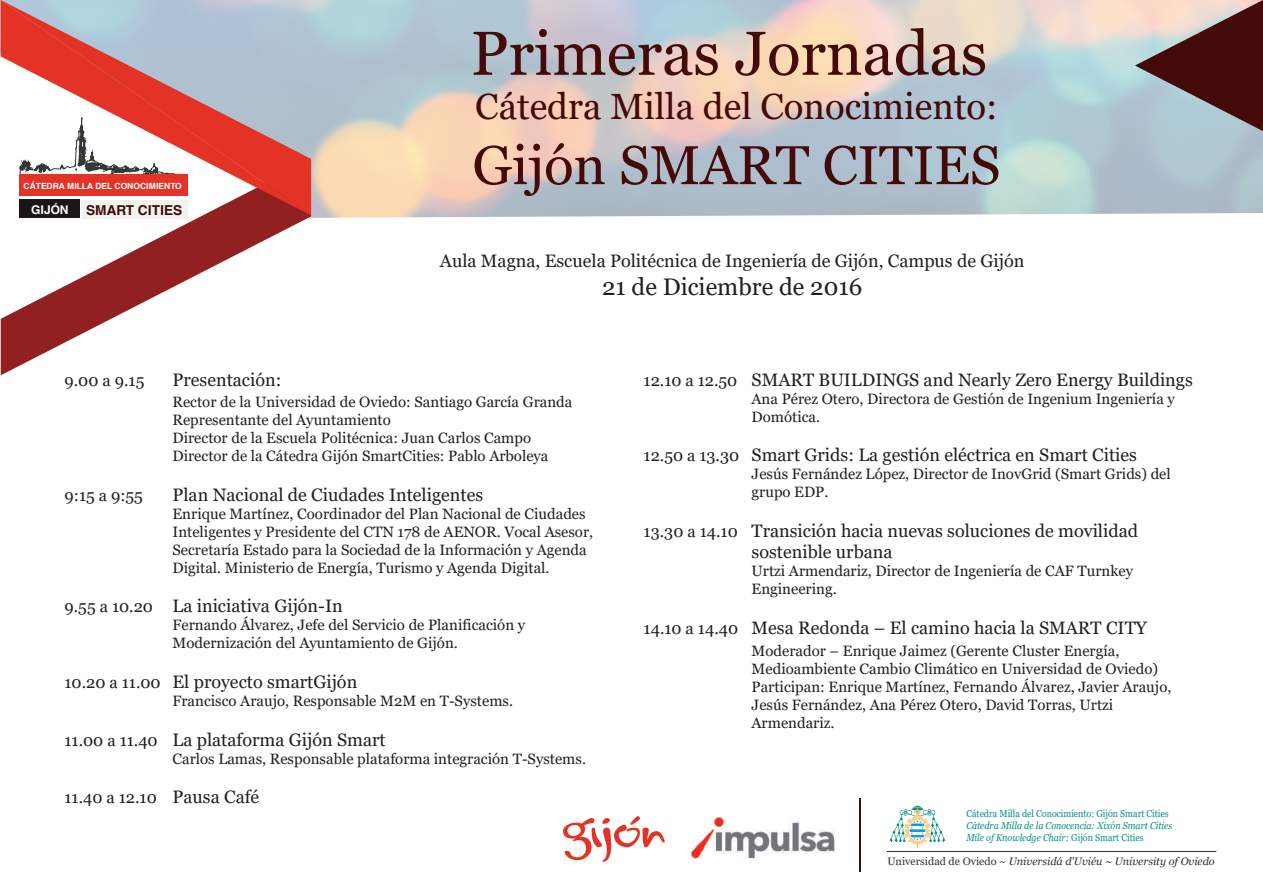
<style>
.page{position:relative;width:1263px;height:893px;background:#fff}
.page>*{position:absolute;margin:0;border:0;box-sizing:border-box;transform-origin:0 0}
.t1{font:61.95px "Georgia";color:#430a08}
.t2{font:54.75px "Georgia";color:#430a08}
.t3{font:36.45px "Georgia";color:#430a08}
.t4{font:24px "Georgia";color:#231f20}
.t5{font:18px/21.6px "Georgia";color:#231f20}
.t6{font:16.5px "Georgia";color:#231f20}
.t7{font:15px/18px "Georgia";color:#231f20}
.t8{font:700 13.65px "Helvetica World";color:#430a08}
.t9{font:700 12px "Helvetica World";color:#fff}
.t10{font:italic 10.8px "Georgia";color:#2e3133}
.t11{font:italic 10.05px/12px "Georgia";color:#009087;scale:.89 1}
.t12{font:10.05px "Georgia";color:#009087;scale:.89 1}
.t13{font:700 8.55px "Helvetica World";color:#fff}
.s1{font-size:16.5px}
.s2{font-size:18px}
.s3{font-style:normal}
</style>
<div class="page">
<svg style="left:1px;top:215px;width:310px;height:160px"></svg>
<svg style="left:1px;top:0;width:310px;height:215px"></svg>
<svg style="left:1135px;top:0;width:128px;height:131px;background:#887070"></svg>
<svg style="left:20px;top:117px;width:168px;height:57px"></svg>
<div style="left:20px;top:200px;width:60px;height:18px;background:#191518"></div>
<div style="left:20px;top:174px;width:168px;height:22px;background:#e43227"></div>
<div style="left:82px;top:200px;width:106px;height:18px;background:#f1f3f3"></div>
<hr style="left:859px;top:798px;width:1px;height:73px;background:#430a08">
<svg style="left:890px;top:806px;width:55px;height:42px"></svg>
<hr style="left:887px;top:851px;width:329px;height:1px;background:#2e3133">
<svg style="left:563px;top:816px;width:102px;height:46px"></svg>
<img style="left:691px;top:817px;width:144px;height:42px">
<p class="t13" style="left:24px;top:181px;width:160px">CÁTEDRA MILLA DEL CONOCIMIENTO</p>
<p class="t9" style="left:31px;top:203px;width:39px">GIJÓN</p>
<p class="t8" style="left:86px;top:202px;width:98px">SMART CITIES</p>
<h1 class="t1" style="left:471px;top:16px;width:518px">Primeras Jornadas</h1>
<h3 class="t3" style="left:475px;top:84px;width:524px">Cátedra Milla del Conocimiento:</h3>
<h2 class="t2" style="left:472px;top:132px;width:529px">Gijón SMART CITIES</h2>
<p class="t5" style="left:440px;top:250px;width:586px">Aula Magna, Escuela Politécnica de Ingeniería de Gijón, Campus de Gijón</p>
<h3 class="t4" style="left:602px;top:273px;width:262px">21 de Diciembre de 2016</h3>
<p class="t6" style="left:64px;top:370px;width:81px">9.00 a 9.15</p>
<p class="t5" style="left:173px;top:369px;width:110px">Presentación:</p>
<p class="t7" style="left:172px;top:393px;width:401px">Rector de la Universidad de Oviedo: Santiago García Granda Representante del Ayuntamiento<br>Director de la Escuela Politécnica: Juan Carlos Campo Director de la Cátedra Gijón SmartCities: Pablo Arboleya</p>
<p class="t6" style="left:64px;top:485px;width:80px">9:15 a 9:55</p>
<p class="t5" style="left:173px;top:484px;width:312px">Plan Nacional de Ciudades Inteligentes</p>
<p class="t7" style="left:172px;top:505px;width:422px">Enrique Martínez, Coordinador del Plan Nacional de Ciudades Inteligentes y Presidente del CTN 178 de AENOR. Vocal Asesor, Secretaría Estado para la Sociedad de la Información y Agenda Digital. Ministerio de Energía, Turismo y Agenda Digital.</p>
<p class="t5" style="left:64px;top:596px;width:280px"><span class="s1">9.55 a 10.20</span> La iniciativa Gijón-In</p>
<p class="t7" style="left:172px;top:617px;width:354px">Fernando Álvarez, Jefe del Servicio de Planificación y<br>Modernización del Ayuntamiento de Gijón.</p>
<p class="t5" style="left:64px;top:671px;width:294px"><span class="s1">10.20 a 11.00</span> El proyecto smartGijón</p>
<p class="t7" style="left:172px;top:692px;width:342px">Francisco Araujo, Responsable M2M en T-Systems.</p>
<p class="t5" style="left:64px;top:729px;width:323px"><span class="s1">11.00 a 11.40</span> La plataforma Gijón Smart</p>
<p class="t7" style="left:172px;top:750px;width:415px">Carlos Lamas, Responsable plataforma integración T-Systems.</p>
<p class="t6" style="left:64px;top:788px;width:196px">11.40 a 12.10 <span class="s2">Pausa Café</span></p>
<p class="t5" style="left:644px;top:369px;width:551px"><span class="s1">12.10 a 12.50</span> SMART BUILDINGS and Nearly Zero Energy Buildings</p>
<p class="t7" style="left:752px;top:390px;width:425px">Ana Pérez Otero, Directora de Gestión de Ingenium Ingeniería y<br>Domótica.</p>
<p class="t5" style="left:644px;top:445px;width:495px"><span class="s1">12.50 a 13.30</span> Smart Grids: La gestión eléctrica en Smart Cities</p>
<p class="t7" style="left:752px;top:465px;width:421px">Jesús Fernández López, Director de InovGrid (Smart Grids) del grupo EDP.</p>
<p class="t5" style="left:751px;top:520px;width:388px;text-indent:-108px"><span class="s1">13.30 a 14.10</span> Transición hacia nuevas soluciones de movilidad sostenible urbana</p>
<p class="t7" style="left:752px;top:563px;width:383px">Urtzi Armendariz, Director de Ingeniería de CAF Turnkey<br>Engineering.</p>
<p class="t5" style="left:644px;top:617px;width:505px"><span class="s1">14.10 a 14.40</span> Mesa Redonda – El camino hacia la SMART CITY</p>
<p class="t7" style="left:752px;top:642px;width:421px">Moderador – Enrique Jaimez (Gerente Cluster Energía, Medioambiente Cambio Climático en Universidad de Oviedo)<br>Participan: Enrique Martínez, Fernando Álvarez, Javier Araujo, Jesús Fernández, Ana Pérez Otero, David Torras, Urtzi Armendariz.</p>
<p class="t12" style="left:966px;top:807px;width:229px">Cátedra Milla del Conocimiento: Gijón Smart Cities</p>
<p class="t11" style="left:966px;top:820px;width:233px">Cátedra Milla de la Conocencia: Xixón Smart Cities<br>Mile of Knowledge Chair: <span class="s3">Gijón Smart Cities</span></p>
<p class="t10" style="left:887px;top:855px;width:329px"><span class="s3">Universidad de Oviedo ~</span> Universidá d'Uviéu ~ University of Oviedo</p>
</div>
